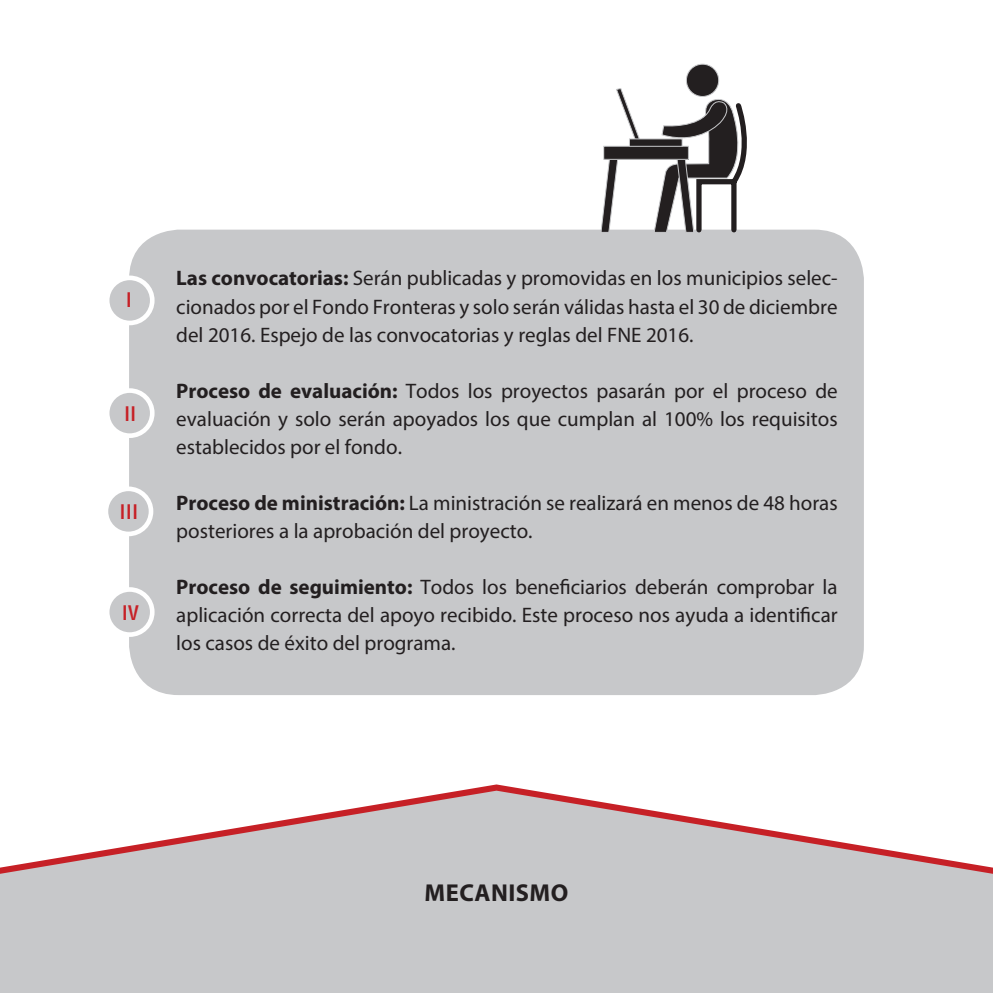
<style>
.page{position:relative;width:993px;height:993px;background:#fff}
.page>*{position:absolute;margin:0;border:0;box-sizing:border-box;transform-origin:0 0}
.t1{font:700 24.5px "Myriad Pro";letter-spacing:.02em;color:#231f20}
.t2{font:21px/28px "Myriad Pro";color:#231f20;text-align:justify}
.t3{font:500 21px "Fago No Tf";color:#c62026}
.s1{font-weight:700}
</style>
<div class="page">
<div style="left:129px;top:229px;width:734px;height:465px;background:#c7c8ca;border-radius:50px"></div>
<svg style="left:0;top:790px;width:992px;height:202px;fill:#c7c8ca"></svg>
<div style="left:107px;top:278px;width:45px;height:45px;background:#c7c8ca;border-radius:50%"></div>
<div style="left:105px;top:275px;width:49px;height:50px;border:5px solid #fff;border-radius:50%"></div>
<div style="left:107px;top:390px;width:45px;height:45px;background:#c7c8ca;border-radius:50%"></div>
<div style="left:105px;top:388px;width:49px;height:50px;border:5px solid #fff;border-radius:50%"></div>
<div style="left:106px;top:488px;width:45px;height:45px;background:#c7c8ca;border-radius:50%"></div>
<div style="left:104px;top:486px;width:49px;height:50px;border:5px solid #fff;border-radius:50%"></div>
<div style="left:107px;top:589px;width:45px;height:45px;background:#c7c8ca;border-radius:50%"></div>
<div style="left:105px;top:587px;width:49px;height:49px;border:5px solid #fff;border-radius:50%"></div>
<div style="left:686px;top:64px;width:32px;height:32px;background:#231f20;border-radius:50%"></div>
<div style="left:686px;top:64px;width:32px;height:33px;border:1px solid #c7c8ca;border-radius:50%"></div>
<svg style="left:600px;top:159px;width:18px;height:73px"></svg>
<div style="left:603px;top:146px;width:85px;height:13px;background:#231f20"></div>
<div style="left:603px;top:146px;width:85px;height:13px;border:1px solid #c7c8ca"></div>
<svg style="left:616px;top:88px;width:24px;height:51px"></svg>
<div style="left:629px;top:139px;width:53px;height:7px;background:#231f20"></div>
<svg style="left:653px;top:96px;width:101px;height:137px"></svg>
<p class="t3" style="left:126px;top:287px;width:8px">I</p>
<p class="t3" style="left:124px;top:401px;width:14px">II</p>
<p class="t3" style="left:120px;top:499px;width:20px">III</p>
<p class="t3" style="left:122px;top:600px;width:18px">IV</p>
<p class="t2" style="left:176px;top:264px;width:662px"><span class="s1">Las convocatorias:</span> Serán publicadas y promovidas en los municipios selec&shy;cionados por el Fondo Fronteras y solo serán válidas hasta el 30 de diciembre del 2016. Espejo de las convocatorias y reglas del FNE 2016.</p>
<p class="t2" style="left:176px;top:376px;width:662px"><span class="s1">Proceso de evaluación:</span> Todos los proyectos pasarán por el proceso de evaluación y solo serán apoyados los que cumplan al 100% los requisitos establecidos por el fondo.</p>
<p class="t2" style="left:176px;top:488px;width:662px"><span class="s1">Proceso de ministración:</span> La ministración se realizará en menos de 48 horas posteriores a la aprobación del proyecto.</p>
<p class="t2" style="left:176px;top:572px;width:662px"><span class="s1">Proceso de seguimiento:</span> Todos los beneficiarios deberán comprobar la aplicación correcta del apoyo recibido. Este proceso nos ayuda a identificar los casos de éxito del programa.</p>
<p class="t1" style="left:424px;top:876px;width:145px">MECANISMO</p>
</div>
